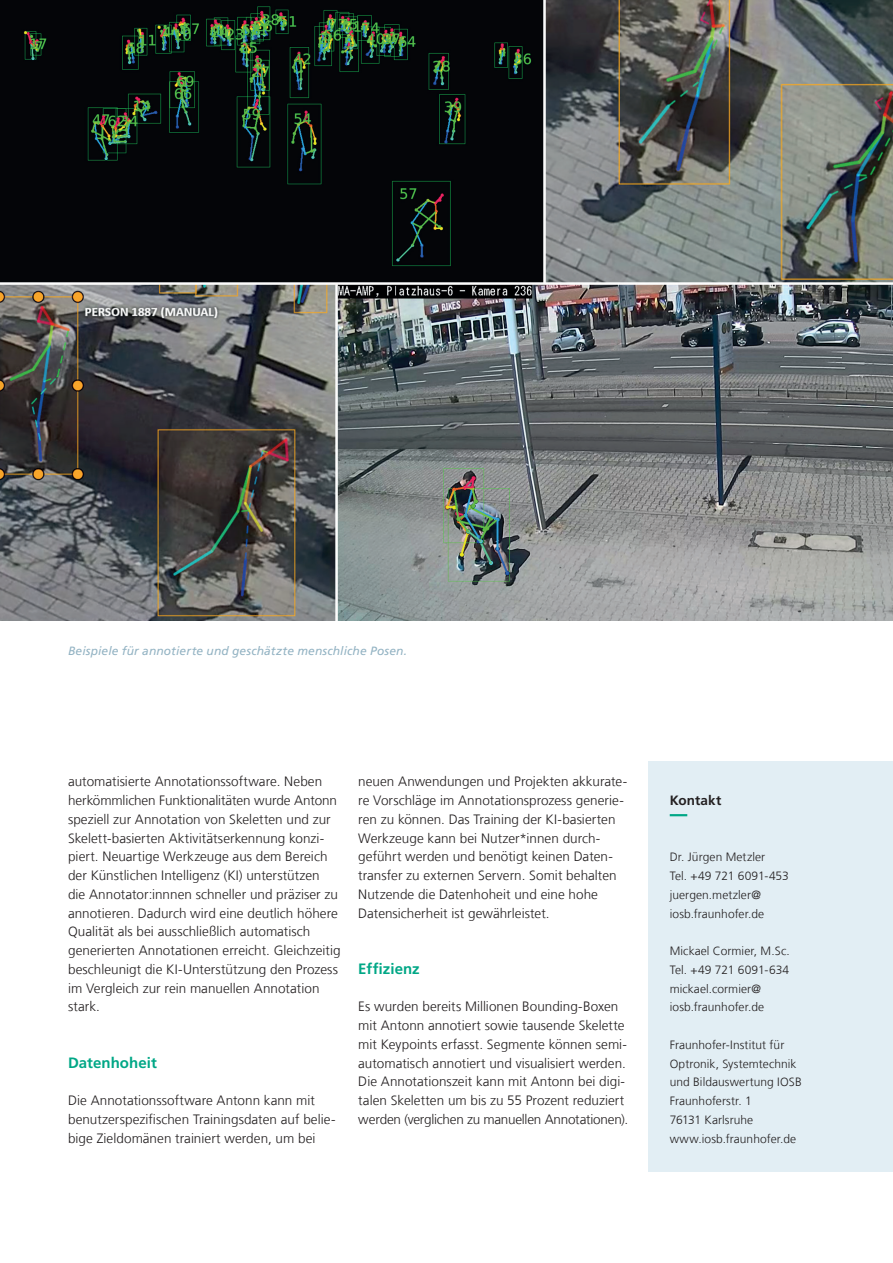
<style>
.page{position:relative;width:893px;height:1263px;background:#fff}
.page>*{position:absolute;margin:0;border:0;box-sizing:border-box;transform-origin:0 0}
.t1{font:700 15px "Frutiger LT Com";letter-spacing:.005em;color:#00a786}
.t2{font:300 13.5px/18.8px "Frutiger LT Com";letter-spacing:.005em;color:#231f20}
.t3{font:700 13.5px "Frutiger LT Com";letter-spacing:.005em;color:#231f20}
.t4{font:300 12px/18.8px "Frutiger LT Com";letter-spacing:.005em;color:#231f20}
.t5{font:italic 12px "Frutiger LT Com";letter-spacing:.015em;color:#93b3c3}
</style>
<div class="page">
<div style="left:648px;top:761px;width:245px;height:411px;background:#e2eef4"></div>
<svg style="left:670px;top:814px;width:18px;height:2px"></svg>
<img style="left:0;top:0;width:893px;height:620px">
<p class="t5" style="left:68px;top:644px;width:341px">Beispiele für annotierte und geschätzte menschliche Posen.</p>
<p class="t2" style="left:68px;top:772px;width:274px">automatisierte Annotationssoftware. Neben herkömmlichen Funktionalitäten wurde Antonn speziell zur Annotation von Skeletten und zur Skelett-basierten Aktivitätserkennung konzi&shy;piert. Neuartige Werkzeuge aus dem Bereich der Künstlichen Intelligenz (KI) unterstützen<br>die Annotator:innnen schneller und präziser zu annotieren. Dadurch wird eine deutlich höhere Qualität als bei ausschließlich automatisch generierten Annotationen erreicht. Gleichzeitig beschleunigt die KI-Unterstützung den Prozess im Vergleich zur rein manuellen Annotation stark.</p>
<p class="t1" style="left:68px;top:1054px;width:90px">Datenhoheit</p>
<p class="t2" style="left:68px;top:1091px;width:269px">Die Annotationssoftware Antonn kann mit benutzerspezifischen Trainingsdaten auf belie&shy;bige Zieldomänen trainiert werden, um bei</p>
<p class="t2" style="left:358px;top:772px;width:271px">neuen Anwendungen und Projekten akkurate&shy;re Vorschläge im Annotationsprozess generie&shy;ren zu können. Das Training der KI-basierten Werkzeuge kann bei Nutzer*innen durch&shy;geführt werden und benötigt keinen Daten&shy;transfer zu externen Servern. Somit behalten Nutzende die Datenhoheit und eine hohe Datensicherheit ist gewährleistet.</p>
<p class="t1" style="left:358px;top:960px;width:63px">Effizienz</p>
<p class="t2" style="left:358px;top:997px;width:271px">Es wurden bereits Millionen Bounding-Boxen mit Antonn annotiert sowie tausende Skelette mit Keypoints erfasst. Segmente können semi&shy;automatisch annotiert und visualisiert werden.<br>Die Annotationszeit kann mit Antonn bei digi&shy;talen Skeletten um bis zu 55 Prozent reduziert werden (verglichen zu manuellen Annotationen).</p>
<p class="t3" style="left:670px;top:792px;width:53px">Kontakt</p>
<p class="t4" style="left:670px;top:848px;width:121px">Dr. Jürgen Metzler<br>Tel. +49 721 6091-453 juergen.metzler@ iosb.fraunhofer.de</p>
<p class="t4" style="left:670px;top:942px;width:121px">Mickael Cormier, M.Sc.<br>Tel. +49 721 6091-634 mickael.cormier@ iosb.fraunhofer.de</p>
<p class="t4" style="left:670px;top:1035px;width:134px">Fraunhofer-Institut für<br>Optronik, Systemtechnik und Bildauswertung IOSB<br>Fraunhoferstr. 1<br>76131 Karlsruhe www.iosb.fraunhofer.de</p>
</div>
